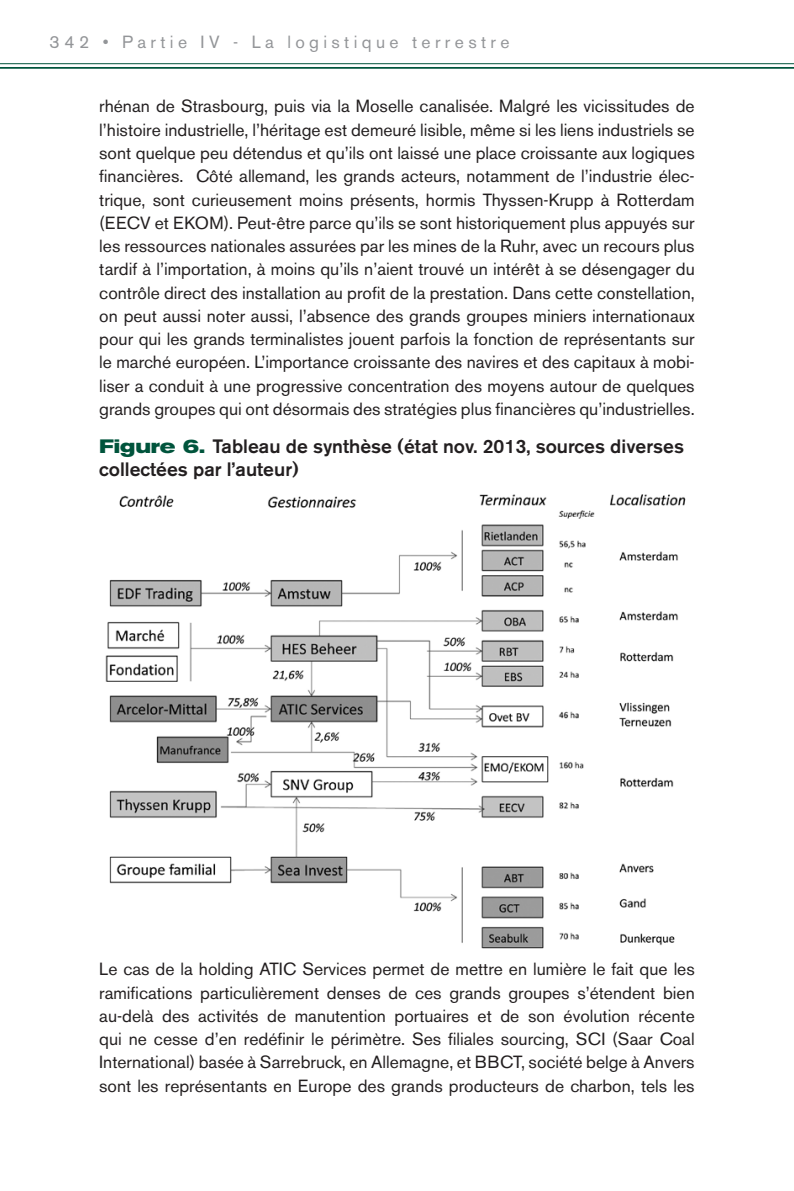
<style>
.page{position:relative;width:794px;height:1191px;background:#fff}
.page>*{position:absolute;margin:0;border:0;box-sizing:border-box;transform-origin:0 0}
.Titre_tableau{font:500 19.25px/23.3px "Akzidenz Grotesk BE";color:#231f20}
.texte_courant{font:17.5px/23.3px "Akzidenz Grotesk BE";color:#231f20;text-align:justify}
.t1{font:17.5px "Akzidenz Grotesk BE";letter-spacing:.25em;color:#939598}
.s1{font-weight:700;font-stretch:expanded;color:#00543c}
</style>
<div class="page">
<hr style="left:0;top:63px;width:794px;height:1px;background:#00543c">
<hr style="left:0;top:67px;width:794px;height:2px;background:#00543c">
<img style="left:105px;top:494px;width:581px;height:455px">
<p class="t1" style="left:50px;top:31px;width:461px">342 • Partie IV - La logistique terrestre</p>
<p class="texte_courant" style="left:99px;top:95px;width:597px">rhénan de Strasbourg, puis via la Moselle canalisée. Malgré les vicissitudes de l’histoire industrielle, l’héritage est demeuré lisible, même si les liens industriels se sont quelque peu détendus et qu’ils ont laissé une place croissante aux logiques financières. Côté allemand, les grands acteurs, notamment de l’industrie élec&shy;trique, sont curieusement moins présents, hormis Thyssen-Krupp à Rotterdam (EECV et EKOM). Peut-être parce qu’ils se sont historiquement plus appuyés sur les ressources nationales assurées par les mines de la Ruhr, avec un recours plus tardif à l’importation, à moins qu’ils n’aient trouvé un intérêt à se désengager du contrôle direct des installation au profit de la prestation. Dans cette constellation, on peut aussi noter aussi, l’absence des grands groupes miniers internationaux pour qui les grands terminalistes jouent parfois la fonction de représentants sur le marché européen. L’importance croissante des navires et des capitaux à mobi&shy;liser a conduit à une progressive concentration des moyens autour de quelques grands groupes qui ont désormais des stratégies plus financières qu’industrielles.</p>
<p class="Titre_tableau" style="left:99px;top:435px;width:586px"><span class="s1">Figure 6.</span> Tableau de synthèse (état nov. 2013, sources diverses collectées par l’auteur)</p>
<p class="texte_courant" style="left:99px;top:957px;width:597px">Le cas de la holding ATIC Services permet de mettre en lumière le fait que les ramifications particulièrement denses de ces grands groupes s’étendent bien au-delà des activités de manutention portuaires et de son évolution récente qui ne cesse d’en redéfinir le périmètre. Ses filiales sourcing, SCI (Saar Coal International) basée à Sarrebruck, en Allemagne, et BBCT, société belge à Anvers sont les représentants en Europe des grands producteurs de charbon, tels les</p>
</div>
